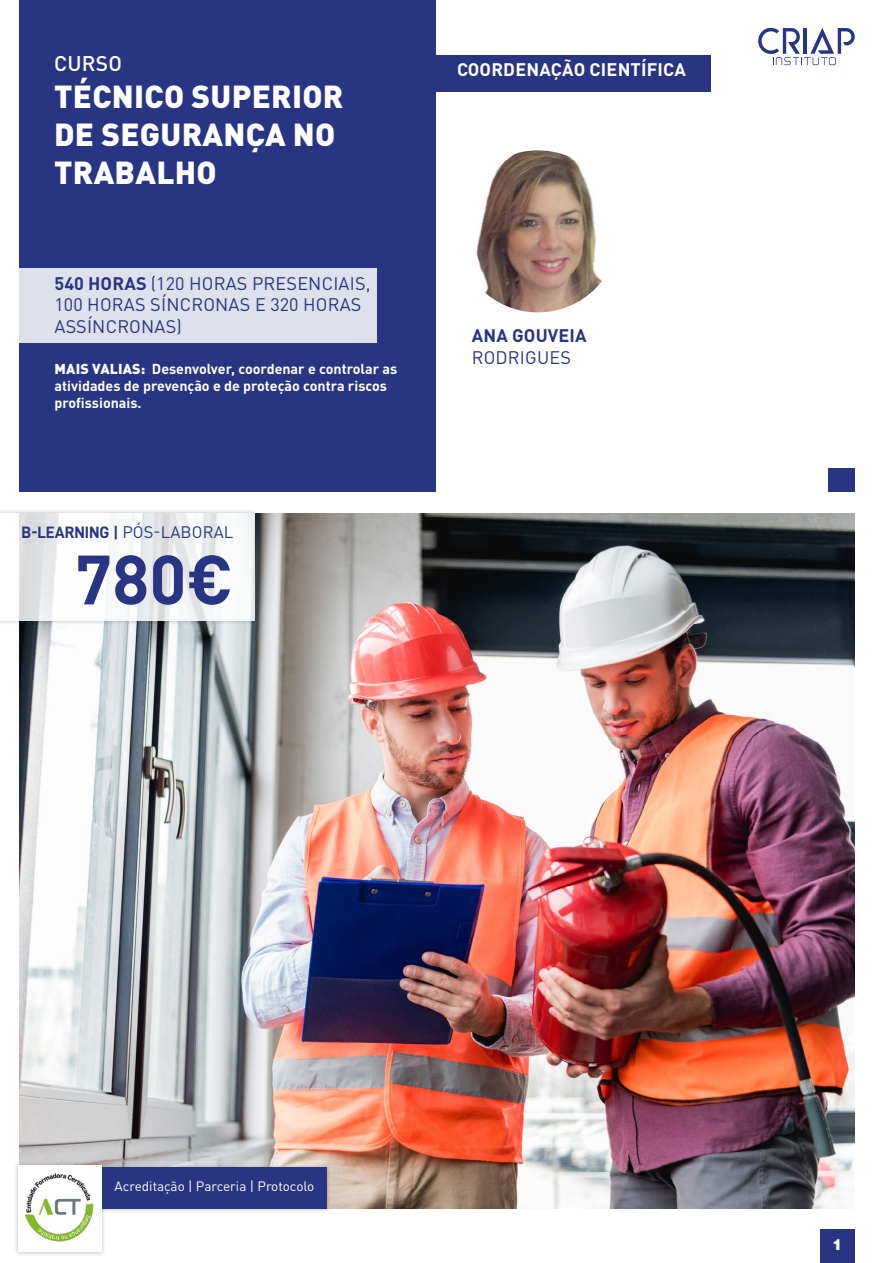
<style>
.page{position:relative;width:893px;height:1263px;background:#fff}
.page>*{position:absolute;margin:0;border:0;box-sizing:border-box;transform-origin:0 0}
.t1{font:700 68.55px "DIN Pro";color:#283583}
.t2{font:900 31.5px/37.8px "DIN Pro";letter-spacing:.01em;color:#fff}
.t3{font:500 21px "DIN Pro";letter-spacing:.01em;color:#fff}
.t4{font:18px/21.6px "DIN Pro";letter-spacing:.01em;color:#283583}
.t5{font:700 18px "DIN Pro";letter-spacing:.01em;color:#fff}
.t6{font:700 18px "DIN Pro";letter-spacing:.01em;color:#283583}
.t7{font:16.5px "D DIN Bold";color:#283583}
.t8{font:900 15px "Helvetica LT Std";color:#fff}
.t9{font:700 14.25px/17.1px "DIN Pro";color:#fff}
.t10{font:13.5px "DIN Pro";color:#fff}
.s1{font-weight:700}
.s2{font-weight:900}
.s3{font-family:"DIN Pro"}
</style>
<div class="page">
<div style="left:820px;top:1229px;width:35px;height:34px;background:#283583"></div>
<div style="left:436px;top:55px;width:274px;height:37px;background:#283583"></div>
<div style="left:19px;top:0;width:417px;height:492px;background:#283583"></div>
<img style="left:19px;top:513px;width:836px;height:696px">
<div style="left:0;top:268px;width:376px;height:75px;background:#dee0ec"></div>
<div style="left:0;top:509px;width:259px;height:116px;background:#000;opacity:.28"></div>
<svg style="left:0;top:513px;width:254px;height:108px"></svg>
<img style="left:457px;top:150px;width:162px;height:162px;border-radius:81px">
<div style="left:829px;top:468px;width:26px;height:24px;background:#283583"></div>
<svg style="left:758px;top:28px;width:97px;height:37px"></svg>
<div style="left:96px;top:1163px;width:235px;height:50px;background:#000;opacity:.24"></div>
<div style="left:101px;top:1168px;width:225px;height:41px;background:#283583"></div>
<div style="left:13px;top:1161px;width:93px;height:96px;background:#000;opacity:.24"></div>
<div style="left:18px;top:1165px;width:84px;height:87px;background:#fff"></div>
<img style="left:25px;top:1173px;width:69px;height:68px">
<h3 class="t3" style="left:54px;top:49px;width:69px">CURSO</h3>
<p class="t5" style="left:457px;top:57px;width:230px">COORDENAÇÃO CIENTÍFICA</p>
<h2 class="t2" style="left:54px;top:77px;width:291px">TÉCNICO SUPERIOR<br>DE SEGURANÇA NO<br>TRABALHO</h2>
<p class="t4" style="left:55px;top:272px;width:317px"><span class="s1">540 HORAS</span> (120 HORAS PRESENCIAIS,<br>100 HORAS SÍNCRONAS E 320 HORAS<br>ASSÍNCRONAS)</p>
<p class="t9" style="left:55px;top:360px;width:344px"><span class="s2">MAIS VALIAS:</span> Desenvolver, coordenar e controlar as atividades de prevenção e de proteção contra riscos profissionais.</p>
<p class="t7" style="left:22px;top:523px;width:213px">B-LEARNING | <span class="s3">PÓS-LABORAL</span></p>
<h1 class="t1" style="left:75px;top:533px;width:160px">780€</h1>
<p class="t6" style="left:472px;top:323px;width:116px">ANA GOUVEIA</p>
<p class="t4" style="left:472px;top:346px;width:101px">RODRIGUES</p>
<p class="t10" style="left:115px;top:1177px;width:201px">Acreditação | Parceria | Protocolo</p>
<p class="t8" style="left:832px;top:1235px;width:12px">1</p>
</div>
